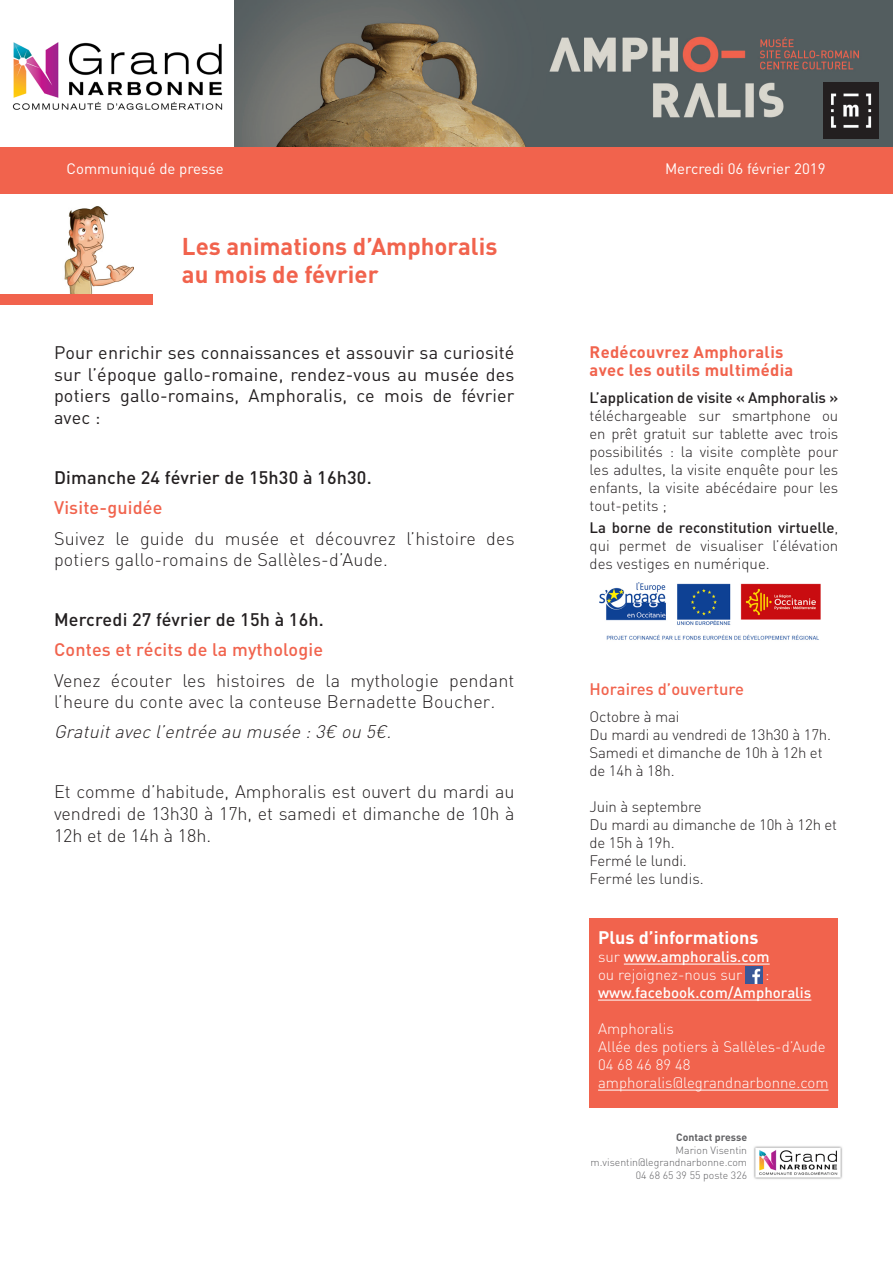
<style>
.page{position:relative;width:893px;height:1263px;background:#fff}
.page>*{position:absolute;margin:0;border:0;box-sizing:border-box;transform-origin:0 0}
.t1{font:700 24px "DIN Pro";color:#f1634d}
.t2{font:300 18px/21.6px "DIN Pro";letter-spacing:.01em;color:#231f20}
.t3{font:18px/21.6px "DIN Pro";letter-spacing:.01em;color:#231f20;text-align:justify}
.t4{font:500 18px "DIN Pro";letter-spacing:.01em;color:#231f20}
.t5{font:500 18px "DIN Pro";letter-spacing:.01em;color:#f1634d}
.t6{font:italic 300 18px "DIN Pro";color:#231f20}
.t7{font:700 18px "DIN Pro";color:#fff}
.t8{font:700 16.5px "DIN Pro";letter-spacing:.02em;color:#f1634d}
.t9{font:500 16.5px "DIN Pro";color:#f1634d}
.t10{font:300 15px/18px "DIN Pro";letter-spacing:-.01em;color:#231f20;text-align:justify}
.t11{font:300 15px "DIN Pro";color:#fff}
.t12{font:500 15px "DIN Pro";color:#fff}
.t13{font:15px "DIN Pro";color:#fff}
.t14{font:300 10.5px "DIN Pro";color:#616164}
.t15{font:700 10.5px "DIN Pro";color:#616164}
.s1{font-style:italic}
.s2{font-weight:500}
.s3{font-weight:300}
</style>
<div class="page">
<img style="left:234px;top:0;width:659px;height:147px">
<img style="left:823px;top:83px;width:56px;height:55px">
<img style="left:12px;top:42px;width:211px;height:68px">
<div style="left:0;top:147px;width:893px;height:47px;background:#f1634d"></div>
<img style="left:754px;top:1146px;width:88px;height:33px">
<div style="left:590px;top:918px;width:248px;height:189px;background:#f1634d"></div>
<hr style="left:624px;top:964px;width:146px;height:1px;background:#fff">
<hr style="left:598px;top:1000px;width:213px;height:1px;background:#fff">
<hr style="left:598px;top:1090px;width:230px;height:1px;background:#fff">
<img style="left:745px;top:966px;width:17px;height:17px">
<img style="left:64px;top:206px;width:70px;height:88px">
<div style="left:0;top:294px;width:152px;height:11px;background:#f1634d"></div>
<img style="left:599px;top:583px;width:222px;height:57px">
<p class="t13" style="left:67px;top:158px;width:159px">Communiqué de presse</p>
<p class="t13" style="left:665px;top:158px;width:162px">Mercredi 06 février 2019</p>
<p class="t1" style="left:182px;top:230px;width:317px">Les animations d’Amphoralis</p>
<p class="t1" style="left:182px;top:258px;width:198px">au mois de février</p>
<p class="t3" style="left:54px;top:341px;width:462px">Pour enrichir ses connaissances et assouvir sa curiosité sur l’époque gallo-romaine, rendez-vous au musée des potiers gallo-romains, Amphoralis, ce mois de février avec :</p>
<p class="t4" style="left:54px;top:465px;width:319px">Dimanche 24 février de 15h30 à 16h30.</p>
<p class="t5" style="left:54px;top:496px;width:110px">Visite-guidée</p>
<p class="t2" style="left:54px;top:526px;width:462px">Suivez le guide du musée et découvrez l’histoire des potiers gallo-romains de Sallèles-d’Aude.</p>
<p class="t4" style="left:54px;top:608px;width:271px">Mercredi 27 février de 15h à 16h.</p>
<p class="t5" style="left:54px;top:638px;width:271px">Contes et récits de la mythologie</p>
<p class="t2" style="left:54px;top:668px;width:462px">Venez écouter les histoires de la mythologie pendant l’heure du conte avec la conteuse Bernadette Boucher<span class="s1">.</span></p>
<p class="t6" style="left:54px;top:719px;width:344px">Gratuitavec l’entrée au musée :3€ ou 5€.</p>
<p class="t2" style="left:54px;top:780px;width:462px;text-align:justify">Et comme d’habitude, Amphoralis est ouvert du mardi au vendredi de 13h30 à 17h, et samedi et dimanche de 10h à 12h et de 14h à 18h.</p>
<p class="t8" style="left:590px;top:341px;width:195px">Redécouvrez Amphoralis</p>
<p class="t8" style="left:590px;top:359px;width:205px">avec les outils multimédia</p>
<p class="t10" style="left:590px;top:388px;width:250px"><span class="s2">L’application de visite « Amphoralis » </span>téléchargeable sur smartphone ou en prêt gratuit sur tablette avec trois possibilités : la visite complète pour les adultes, la visite enquête pour les enfants, la visite abécédaire pour les tout-petits ;</p>
<p class="t10" style="left:590px;top:518px;width:250px"><span class="s2">La borne de reconstitution virtuelle</span>, qui permet de visualiser l’élévation des vestiges en numérique.</p>
<p class="t9" style="left:590px;top:678px;width:156px">Horaires d’ouverture</p>
<p class="t10" style="left:590px;top:707px;width:91px">Octobre à mai</p>
<p class="t10" style="left:590px;top:725px;width:243px">Du mardi au vendredi de 13h30 à 17h.</p>
<p class="t10" style="left:590px;top:743px;width:234px">Samedi et dimanche de 10h à 12h et de 14h à 18h.</p>
<p class="t10" style="left:590px;top:797px;width:113px">Juin à septembre</p>
<p class="t10" style="left:590px;top:815px;width:249px">Du mardi au dimanche de 10h à 12h et de 15h à 19h.</p>
<p class="t10" style="left:590px;top:851px;width:99px">Fermé le lundi.</p>
<p class="t10" style="left:590px;top:869px;width:116px">Fermé les lundis.</p>
<p class="t7" style="left:598px;top:925px;width:162px">Plus d’informations</p>
<p class="t12" style="left:598px;top:946px;width:173px"><span class="s3">sur</span> www.amphoralis.com</p>
<p class="t11" style="left:598px;top:964px;width:146px">ou rejoignez-nous sur</p>
<p class="t11" style="left:765px;top:964px;width:6px">:</p>
<p class="t12" style="left:598px;top:982px;width:215px">www.facebook.com/Amphoralis</p>
<p class="t11" style="left:598px;top:1018px;width:77px">Amphoralis</p>
<p class="t11" style="left:598px;top:1036px;width:229px">Allée des potiers à Sallèles-d’Aude</p>
<p class="t11" style="left:598px;top:1054px;width:94px">04 68 46 89 48</p>
<p class="t11" style="left:598px;top:1072px;width:232px">amphoralis@legrandnarbonne.com</p>
<p class="t15" style="left:676px;top:1130px;width:72px">Contact presse</p>
<p class="t14" style="left:676px;top:1143px;width:73px">Marion Visentin</p>
<p class="t14" style="left:591px;top:1155px;width:158px">m.visentin@legrandnarbonne.com</p>
<p class="t14" style="left:636px;top:1168px;width:113px">04 68 65 39 55 poste 326</p>
</div>
